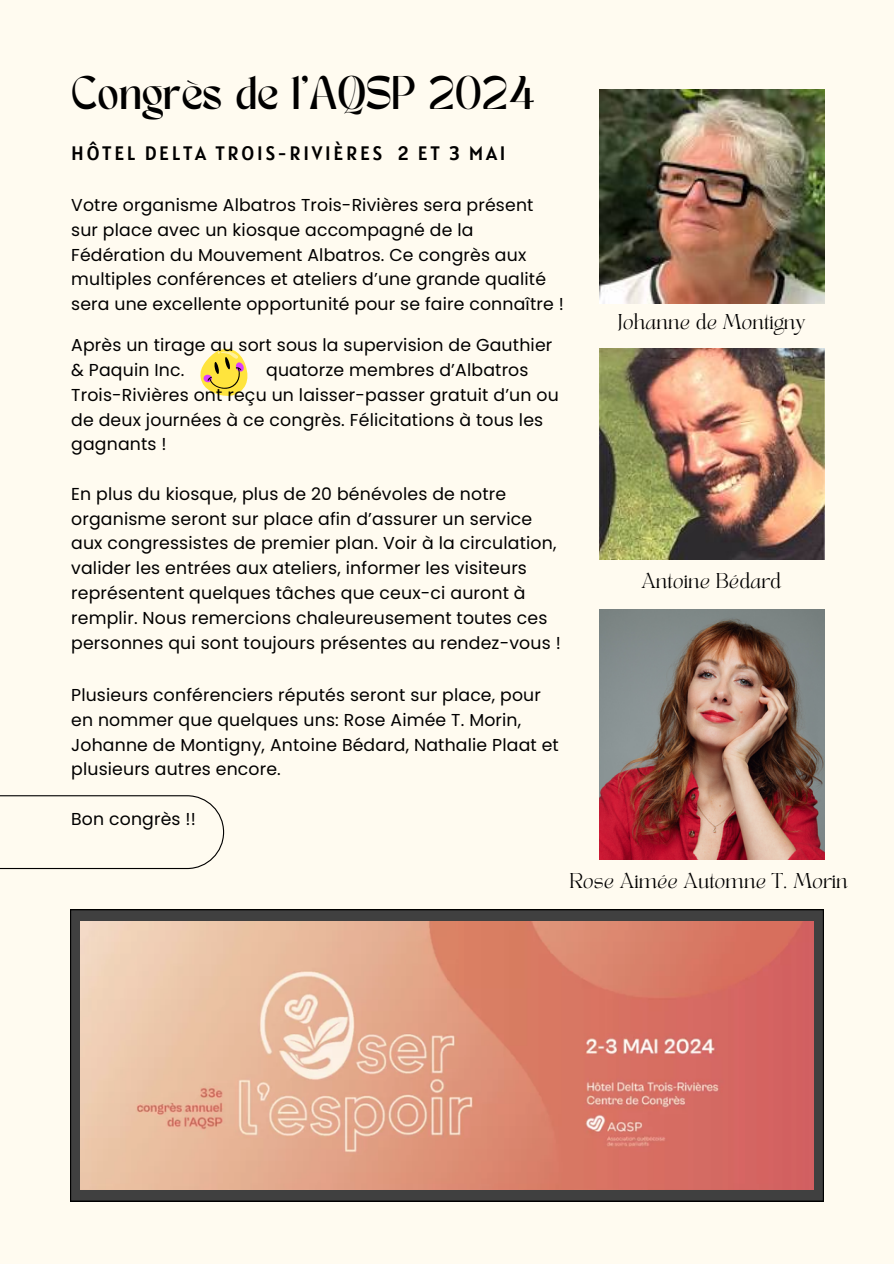
<style>
.page{position:relative;width:894px;height:1264px;background:#fff}
.page>*{position:absolute;margin:0;border:0;box-sizing:border-box;transform-origin:0 0}
.t1{font:33px "TANMERINGUE";color:#000}
.t2{font:19.35px "Alatsi";letter-spacing:.14em;color:#000}
.t3{font:17.25px/24.8px "Poppins";letter-spacing:.01em;color:#000}
.t4{font:15px "TANAEGEAN";color:#000}
</style>
<div class="page">
<div style="left:0;top:0;width:893px;height:1263px;background:#fffbf0"></div>
<svg style="left:70px;top:909px;width:753px;height:292px;background:#403d3d"></svg>
<img style="left:80px;top:921px;width:733px;height:268px">
<img style="left:599px;top:348px;width:225px;height:211px">
<img style="left:599px;top:89px;width:225px;height:214px">
<img style="left:599px;top:609px;width:225px;height:250px">
<svg style="left:0;top:795px;width:224px;height:74px"></svg>
<svg style="left:200px;top:348px;width:48px;height:48px"></svg>
<p class="t1" style="left:71px;top:76px;width:464px">Congrès de l’AQSP 2024</p>
<p class="t2" style="left:71px;top:140px;width:435px">HÔTEL DELTA TROIS-RIVIÈRES 2 ET 3 MAI</p>
<p class="t3" style="left:71px;top:193px;width:494px">Votre organisme Albatros Trois-Rivières sera présent sur place avec un kiosque accompagné de la Fédération du Mouvement Albatros. Ce congrès aux multiples conférences et ateliers d’une grande qualité sera une excellente opportunité pour se faire connaître !</p>
<h3 class="t3" style="left:71px;top:333px;width:482px">Après un tirage au sort sous la supervision de Gauthier &amp; Paquin Inc.</h3>
<h3 class="t3" style="left:71px;top:358px;width:489px;text-indent:195px">quatorze membres d’Albatros Trois-Rivières ont reçu un laisser-passer gratuit d’un ou de deux journées à ce congrès. Félicitations à tous les gagnants !</h3>
<p class="t3" style="left:71px;top:481px;width:491px">En plus du kiosque, plus de 20 bénévoles de notre organisme seront sur place afin d’assurer un service aux congressistes de premier plan. Voir à la circulation, valider les entrées aux ateliers, informer les visiteurs représentent quelques tâches que ceux-ci auront à remplir. Nous remercions chaleureusement toutes ces personnes qui sont toujours présentes au rendez-vous !</p>
<p class="t3" style="left:71px;top:682px;width:489px">Plusieurs conférenciers réputés seront sur place, pour en nommer que quelques uns: Rose Aimée T. Morin, Johanne de Montigny, Antoine Bédard, Nathalie Plaat et plusieurs autres encore.</p>
<h3 class="t3" style="left:71px;top:806px;width:126px">Bon congrès !!</h3>
<p class="t4" style="left:617px;top:313px;width:189px">Johanne de Montigny</p>
<p class="t4" style="left:641px;top:572px;width:141px">Antoine Bédard</p>
<p class="t4" style="left:569px;top:872px;width:280px">Rose Aimée Automne T. Morin</p>
</div>
